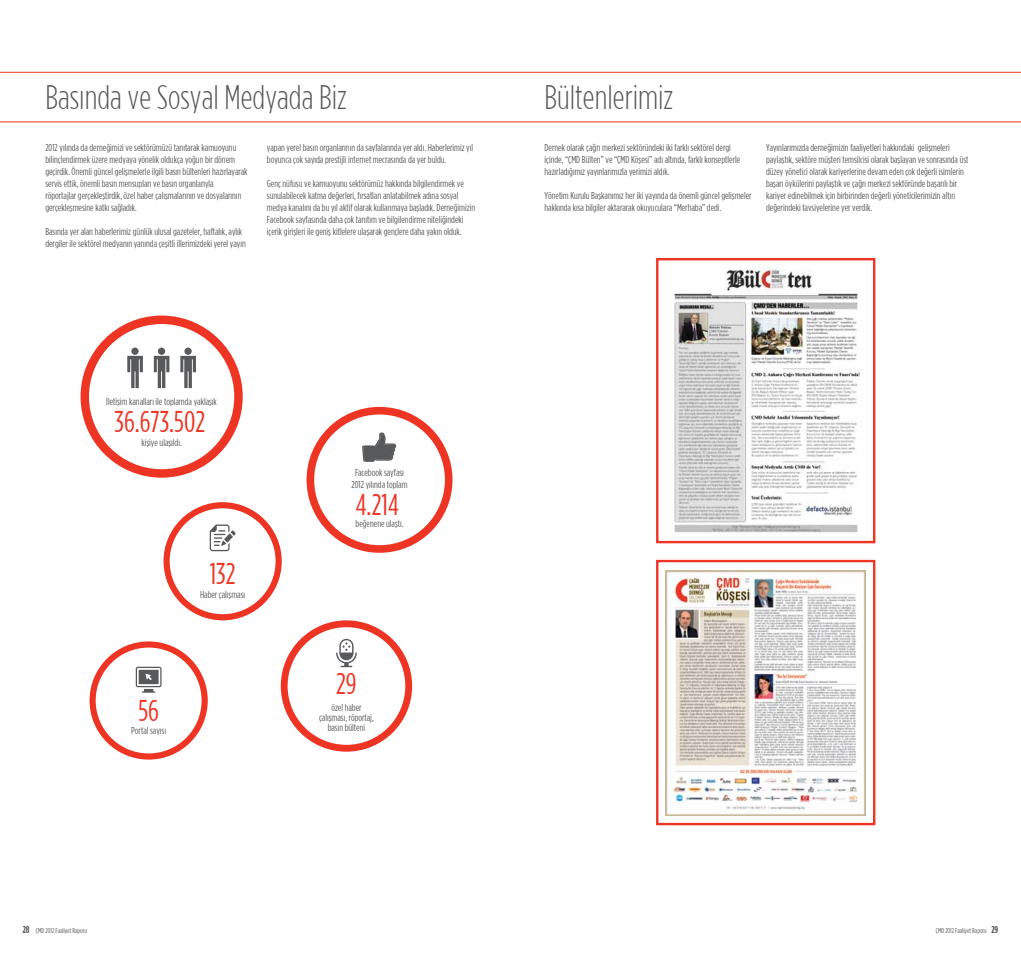
<style>
.page{position:relative;width:1021px;height:964px;background:#fff}
.page>*{position:absolute;margin:0;border:0;box-sizing:border-box;transform-origin:0 0}
.t1{font:300 34px "Gotham Condensed TRUN";color:#58595b}
.t2{font:30px "Gotham Condensed TRUN";color:#ee3524}
.t3{font:10px/12px "Gotham Condensed TRUN";color:#58595b}
.t4{font:7px "Gotham Condensed TRUN";color:#58595b}
.s1{font-weight:700;font-size:10px}
</style>
<div class="page">
<img style="left:674px;top:265px;width:189px;height:268px">
<div style="left:656px;top:258px;width:219px;height:285px;border:2px solid #ee3524"></div>
<img style="left:665px;top:570px;width:200px;height:245px">
<div style="left:656px;top:560px;width:219px;height:265px;border:2px solid #ee3524"></div>
<div style="left:81px;top:315px;width:162px;height:163px;background:#ee3524;border-radius:50%"></div>
<div style="left:89px;top:324px;width:145px;height:145px;background:#fff;border-radius:50%"></div>
<div style="left:306px;top:407px;width:146px;height:146px;background:#ee3524;border-radius:50%"></div>
<div style="left:314px;top:414px;width:131px;height:131px;background:#fff;border-radius:50%"></div>
<div style="left:281px;top:620px;width:131px;height:132px;background:#ee3524;border-radius:50%"></div>
<div style="left:287px;top:627px;width:118px;height:118px;background:#fff;border-radius:50%"></div>
<svg style="left:163px;top:502px;width:119px;height:118px;background:#ef4536"></svg>
<div style="left:170px;top:508px;width:105px;height:106px;background:#fff;border-radius:50%"></div>
<svg style="left:89px;top:641px;width:119px;height:118px;background:#ef4839"></svg>
<div style="left:96px;top:647px;width:105px;height:106px;background:#fff;border-radius:50%"></div>
<svg style="left:362px;top:432px;width:34px;height:30px"></svg>
<div style="left:131px;top:348px;width:8px;height:7px;background:#58595b;border-radius:50%"></div>
<svg style="left:127px;top:356px;width:16px;height:32px"></svg>
<div style="left:158px;top:348px;width:7px;height:7px;background:#58595b;border-radius:50%"></div>
<svg style="left:154px;top:356px;width:15px;height:32px"></svg>
<div style="left:184px;top:348px;width:8px;height:7px;background:#58595b;border-radius:50%"></div>
<svg style="left:180px;top:356px;width:16px;height:32px"></svg>
<svg style="left:210px;top:524px;width:26px;height:27px"></svg>
<svg style="left:136px;top:667px;width:25px;height:26px"></svg>
<svg style="left:336px;top:639px;width:21px;height:28px"></svg>
<hr style="left:0;top:72px;width:1020px;height:1px;background:#ee3524">
<hr style="left:0;top:121px;width:1020px;height:1px;background:#ee3524">
<h1 class="t1" style="left:45px;top:79px;width:303px">Basında ve Sosyal Medyada Biz</h1>
<h1 class="t1" style="left:544px;top:79px;width:130px">Bültenlerimiz</h1>
<p class="t3" style="left:45px;top:141px;width:204px">2012 yılında da derneğimizi ve sektörümüzü tanıtarak kamuoyunu bilinçlendirmek üzere medyaya yönelik oldukça yoğun bir dönem geçirdik. Önemli güncel gelişmelerle ilgili basın bültenleri hazırlayarak servis ettik, önemli basın mensupları ve basın organlarıyla<br>röportajlar gerçekleştirdik, özel haber çalışmalarının ve dosyalarının gerçekleşmesine katkı sağladık.</p>
<p class="t3" style="left:45px;top:225px;width:202px">Basında yer alan haberlerimiz günlük ulusal gazeteler, haftalık, aylık dergiler ile sektörel medyanın yanında çeşitli illerimizdeki yerel yayın</p>
<p class="t3" style="left:544px;top:141px;width:197px">Dernek olarak çağrı merkezi sektöründeki iki farklı sektörel dergi içinde, “ÇMD Bülten” ve “ÇMD Köşesi” adı altında, farklı konseptlerle hazırladığımız yayınlarımızla yerimizi aldık.</p>
<p class="t3" style="left:544px;top:189px;width:209px">Yönetim Kurulu Başkanımız her iki yayında da önemli güncel gelişmeler hakkında kısa bilgiler aktararak okuyuculara “Merhaba” dedi.</p>
<p class="t3" style="left:267px;top:141px;width:208px">yapan yerel basın organlarının da sayfalarında yer aldı. Haberlerimiz yıl boyunca çok sayıda prestijli internet mecrasında da yer buldu.</p>
<p class="t3" style="left:267px;top:177px;width:210px">Genç nüfusu ve kamuoyunu sektörümüz hakkında bilgilendirmek ve sunulabilecek katma değerleri, fırsatları anlatabilmek adına sosyal medya kanalını da bu yıl aktif olarak kullanmaya başladık. Derneğimizin Facebook sayfasında daha çok tanıtım ve bilgilendirme niteliğindeki içerik girişleri ile geniş kitlelere ulaşarak gençlere daha yakın olduk.</p>
<p class="t3" style="left:766px;top:141px;width:204px">Yayınlarımızda derneğimizin faaliyetleri hakkındaki gelişmeleri paylaştık, sektöre müşteri temsilcisi olarak başlayan ve sonrasında üst düzey yönetici olarak kariyerlerine devam eden çok değerli isimlerin başarı öykülerini paylaştık ve çağrı merkezi sektöründe başarılı bir kariyer edinebilmek için birbirinden değerli yöneticilerimizin altın değerindeki tavsiyelerine yer verdik.</p>
<p class="t3" style="left:106px;top:395px;width:112px">İletişim kanalları ile toplamda yaklaşık</p>
<p class="t3" style="left:141px;top:436px;width:42px">kişiye ulaşıldı.</p>
<h2 class="t2" style="left:114px;top:406px;width:92px">36.673.502</h2>
<h2 class="t2" style="left:210px;top:557px;width:27px">132</h2>
<p class="t3" style="left:200px;top:588px;width:47px">Haber çalışması</p>
<p class="t3" style="left:351px;top:466px;width:57px;text-align:center">Facebook sayfası<br>2012 yılında toplam</p>
<p class="t3" style="left:355px;top:517px;width:49px">beğenene ulaştı.</p>
<h2 class="t2" style="left:356px;top:488px;width:44px">4.214</h2>
<h2 class="t2" style="left:336px;top:667px;width:22px">29</h2>
<h2 class="t2" style="left:138px;top:694px;width:22px">56</h2>
<p class="t3" style="left:319px;top:702px;width:56px;line-height:10px;text-align:center">özel haber çalışması, röportaj, basın bülteni</p>
<p class="t3" style="left:131px;top:724px;width:36px">Portal sayısı</p>
<p class="t4" style="left:23px;top:927px;width:66px"><span class="s1">28</span> ÇMD 2012 Faaliyet Raporu</p>
<p class="t4" style="left:935px;top:927px;width:64px">ÇMD 2012 Faaliyet Raporu <span class="s1">29</span></p>
</div>
